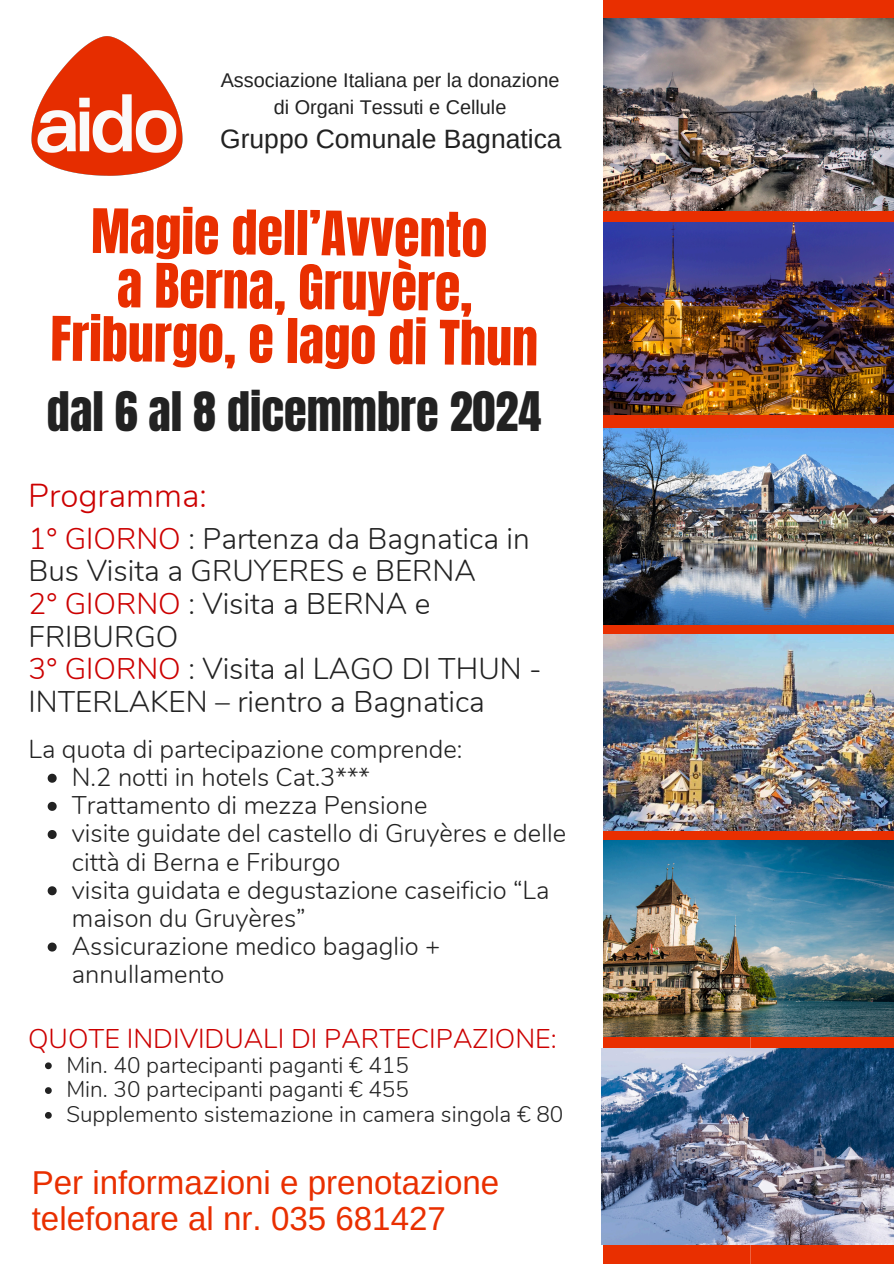
<style>
.page{position:relative;width:894px;height:1264px;background:#fff}
.page>*{position:absolute;margin:0;border:0;box-sizing:border-box;transform-origin:0 0}
.t1{font:52.05px/54.2px "Anton";color:#e92f00;text-align:center}
.t2{font:46.35px "Anton";color:#222}
.t3{font:33.15px/36px "Arimo";color:#e92f00}
.t4{font:300 33.15px "Nunito";color:#c00}
.t5{font:300 29.85px/32.7px "Nunito";color:#222}
.t6{font:300 27px "Nunito";color:#c00}
.t7{font:26.4px "Arimo";color:#222}
.t8{font:300 25.5px/28.2px "Nunito";color:#222}
.t9{font:300 22.5px "Nunito";color:#222}
.t10{font:19.8px/27px "Arimo";color:#222;text-align:center}
.s1{color:#c00}
</style>
<div class="page">
<div style="left:603px;top:0;width:290px;height:998px;background:#e92f00"></div>
<div style="left:603px;top:1036px;width:290px;height:227px;background:#e92f00"></div>
<img style="left:603px;top:222px;width:289px;height:192px">
<svg style="left:48px;top:773px;width:9px;height:9px"></svg>
<svg style="left:48px;top:801px;width:9px;height:9px"></svg>
<svg style="left:48px;top:830px;width:9px;height:9px"></svg>
<svg style="left:48px;top:886px;width:9px;height:9px"></svg>
<svg style="left:48px;top:942px;width:9px;height:9px"></svg>
<img style="left:603px;top:840px;width:290px;height:196px">
<img style="left:603px;top:634px;width:290px;height:196px">
<img style="left:603px;top:428px;width:290px;height:196px">
<img style="left:32px;top:37px;width:150px;height:138px">
<img style="left:603px;top:18px;width:289px;height:193px">
<img style="left:601px;top:1048px;width:292px;height:196px">
<svg style="left:45px;top:1062px;width:7px;height:7px"></svg>
<svg style="left:45px;top:1087px;width:7px;height:6px"></svg>
<svg style="left:45px;top:1112px;width:7px;height:6px"></svg>
<p class="t10" style="left:221px;top:66px;width:340px">Associazione Italiana per la donazione di Organi Tessuti e Cellule</p>
<p class="t7" style="left:220px;top:124px;width:343px">Gruppo Comunale Bagnatica</p>
<p class="t1" style="left:53px;top:202px;width:489px;rotate:1deg">Magie dell’Avvento<br>a Berna, Gruyère,<br>Friburgo, e lago di Thun</p>
<p class="t2" style="left:47px;top:378px;width:495px">dal 6 al 8 dicemmbre 2024</p>
<p class="t4" style="left:28px;top:474px;width:180px">Programma:</p>
<p class="t5" style="left:28px;top:522px;width:514px"><span class="s1">1° GIORNO</span> : Partenza da Bagnatica in<br>Bus Visita a GRUYERES e BERNA<br><span class="s1">2° GIORNO</span> : Visita a BERNA e<br>FRIBURGO<br><span class="s1">3° GIORNO</span> : Visita al LAGO DI THUN -<br>INTERLAKEN – rientro a Bagnatica</p>
<h5 class="t8" style="left:28px;top:735px;width:435px">La quota di partecipazione comprende:</h5>
<h1 class="t8" style="left:72px;top:763px;width:299px">N.2 notti in hotels Cat.3***</h1>
<h2 class="t8" style="left:72px;top:791px;width:357px">Trattamento di mezza Pensione</h2>
<h3 class="t8" style="left:72px;top:819px;width:495px">visite guidate del castello di Gruyères e delle città di Berna e Friburgo</h3>
<h3 class="t8" style="left:72px;top:876px;width:479px">visita guidata e degustazione caseificio “La maison du Gruyères”</h3>
<h5 class="t8" style="left:72px;top:932px;width:370px">Assicurazione medico bagaglio + annullamento</h5>
<p class="t6" style="left:28px;top:1020px;width:530px">QUOTE INDIVIDUALI DI PARTECIPAZIONE:</p>
<p class="t9" style="left:66px;top:1049px;width:344px">Min. 40 partecipanti paganti € 415</p>
<p class="t9" style="left:66px;top:1074px;width:344px">Min. 30 partecipanti paganti € 455</p>
<p class="t9" style="left:66px;top:1099px;width:498px">Supplemento sistemazione in camera singola € 80</p>
<p class="t3" style="left:32px;top:1164px;width:469px">Per informazioni e prenotazione telefonare al nr. 035 681427</p>
</div>
